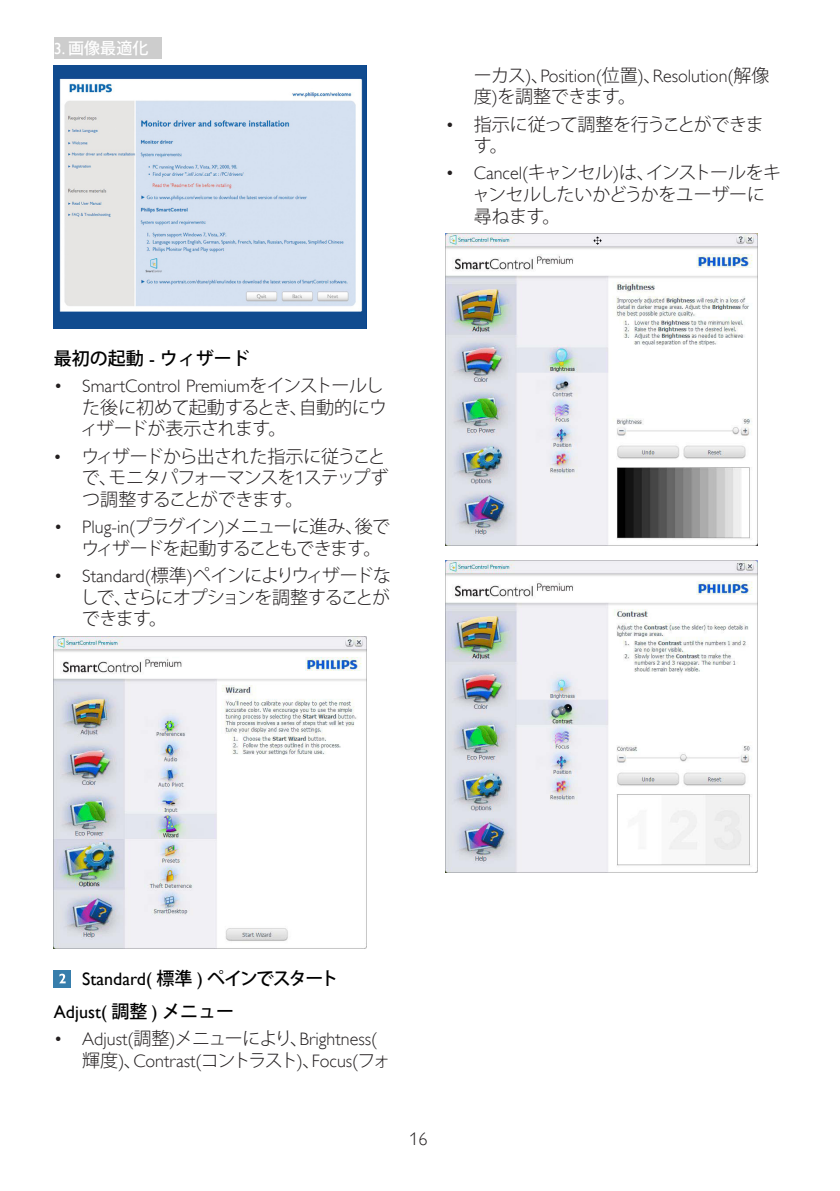
<style>
.page{position:relative;width:840px;height:1191px;background:#fff}
.page>*{position:absolute;margin:0;border:0;box-sizing:border-box;transform-origin:0 0}
.t1{font:300 18px/21.6px "Koz Go Pro";letter-spacing:-.04em;color:#231f20}
.t2{font:18px/21.6px "Gill Sans Alt One WGL Light";color:#231f20}
.Heading_4{font:18px "Gill Sans Alt One WGL";color:#000}
.Heading_3{font:18px "Gill Sans Alt One WGL";color:#000}
.Heading_3-2{font:500 18px "Koz Go Pro";color:#000}
.t3{font:500 16px "Koz Go Pro";color:#fff}
.s1{font-family:"Gill Sans Alt One WGL";font-weight:400}
.s2{font-family:"Gill Sans Alt One WGL Light";font-weight:400}
.s3{font-family:"Koz Go Pro";font-weight:300}
.s4{font-family:"Koz Go Pro";font-weight:500}
</style>
<div class="page">
<div style="left:54px;top:37px;width:108px;height:22px;background:#cdcdcd"></div>
<img style="left:54px;top:66px;width:312px;height:262px">
<img style="left:54px;top:636px;width:312px;height:312px">
<div style="left:54px;top:970px;width:17px;height:17px;background:#377eac"></div>
<svg style="left:59px;top:973px;width:7px;height:10px"></svg>
<img style="left:445px;top:234px;width:312px;height:311px">
<img style="left:445px;top:560px;width:312px;height:312px">
<p class="t3" style="left:54px;top:37px;width:96px"><span class="s1">3.</span> 画像最適化</p>
<p class="Heading_3-2" style="left:54px;top:346px;width:197px">最初の起動 <span class="s1">-</span> ウィザード</p>
<p class="t1" style="left:80px;top:375px;width:308px;text-indent:-26px"><span class="s2">• SmartControl Premium</span>をインストールした後に初めて起動するとき、自動的にウィザードが表示されます。</p>
<p class="t1" style="left:82px;top:445px;width:308px;text-indent:-29px"><span class="s2">•</span> ウィザードから出された指示に従うことで、モニタパフォーマンスを<span class="s2">1</span>ステップずつ調整することができます。</p>
<p class="t1" style="left:81px;top:516px;width:310px;text-indent:-27px"><span class="s2">• Plug-in(</span>プラグイン<span class="s2">)</span>メニューに進み、後でウィザードを起動することもできます。</p>
<p class="t1" style="left:80px;top:564px;width:312px;text-align:justify;text-indent:-27px"><span class="s2">• Standard(</span>標準<span class="s2">)</span>ペインによりウィザードなしで、さらにオプションを調整することができます。</p>
<p class="t2" style="left:473px;top:65px;width:297px"><span class="s3">ーカス</span>)<span class="s3">、</span>Position(<span class="s3">位置</span>)<span class="s3">、</span>Resolution(<span class="s3">解像度</span>)<span class="s3">を調整できます。</span></p>
<p class="t1" style="left:473px;top:113px;width:291px;text-indent:-28px"><span class="s2">•</span> 指示に従って調整を行うことができます。</p>
<p class="t1" style="left:472px;top:162px;width:310px;text-indent:-27px"><span class="s2">• Cancel(</span>キャンセル<span class="s2">)</span>は、インストールをキャンセルしたいかどうかをユーザーに尋ねます。</p>
<p class="Heading_4" style="left:82px;top:966px;width:257px">Standard( <span class="s4">標準</span> ) <span class="s4">ペインでスタート</span></p>
<p class="Heading_3" style="left:54px;top:999px;width:182px">Adjust( <span class="s4">調整</span> ) <span class="s4">メニュー</span></p>
<p class="t2" style="left:82px;top:1028px;width:310px;text-indent:-28px">• Adjust(<span class="s3">調整</span>)<span class="s3">メニューにより、</span>Brightness(<span class="s3">輝度</span>)<span class="s3">、</span>Contrast(<span class="s3">コントラスト</span>)<span class="s3">、</span>Focus(<span class="s3">フォ</span></p>
<p class="t2" style="left:409px;top:1128px;width:19px">16</p>
</div>
